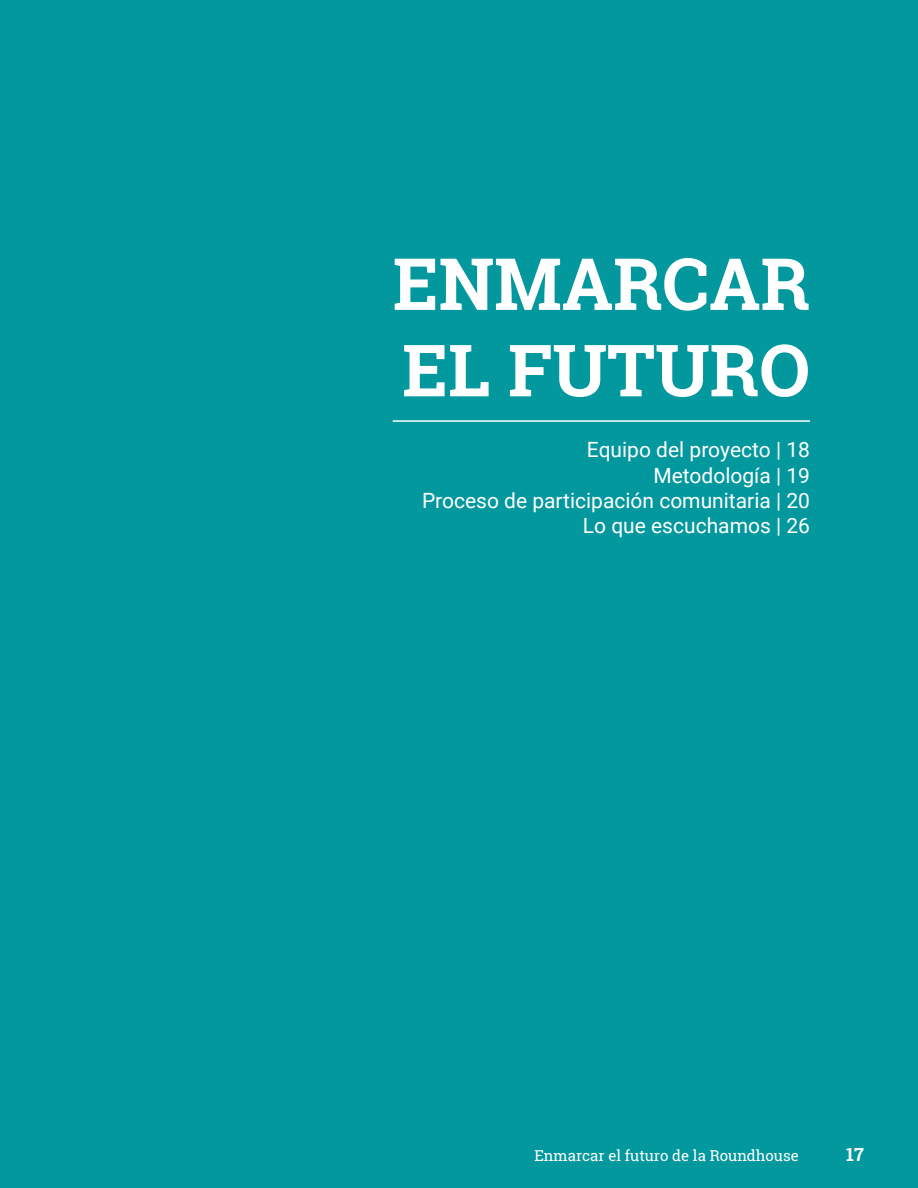
<style>
.page{position:relative;width:918px;height:1188px;background:#03989e}
.page>*{position:absolute;margin:0;border:0;box-sizing:border-box;transform-origin:0 0}
.t1{font:700 72px "Roboto Slab";color:#fff}
.t2{font:21px "Roboto";color:#fff}
.t3{font:700 18px "Roboto Slab";color:#fff}
.t4{font:15px "Roboto Slab";color:#fff}
</style>
<div class="page">
<hr style="left:393px;top:420px;width:417px;height:2px;background:#fff">
<p class="t1" style="left:393px;top:234px;width:419px">ENMARCAR</p>
<p class="t1" style="left:402px;top:321px;width:409px">EL FUTURO</p>
<p class="t2" style="left:587px;top:435px;width:225px">Equipo del proyecto | 18</p>
<p class="t2" style="left:654px;top:460px;width:158px">Metodología | 19</p>
<p class="t2" style="left:422px;top:486px;width:390px">Proceso de participación comunitaria | 20</p>
<p class="t2" style="left:583px;top:511px;width:229px">Lo que escuchamos | 26</p>
<p class="t4" style="left:534px;top:1145px;width:266px">Enmarcar el futuro de la Roundhouse</p>
<p class="t3" style="left:846px;top:1142px;width:19px">17</p>
</div>
